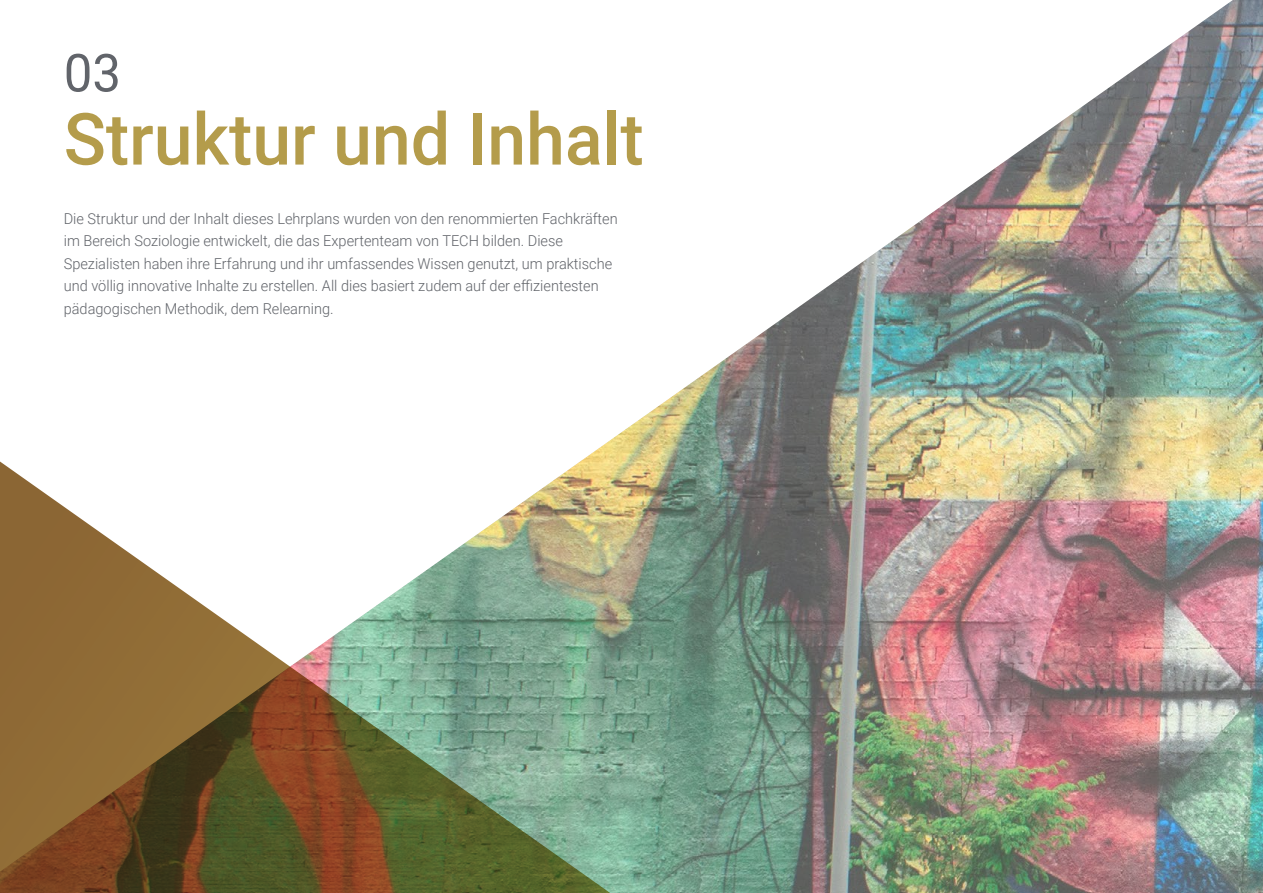
<style>
.page{position:relative;width:1263px;height:893px;background:#fff}
.page>*{position:absolute;margin:0;border:0;box-sizing:border-box;transform-origin:0 0}
.t1{font:500 72px "Roboto";color:#b49c4b}
.t2{font:52.5px "Roboto";color:#61646a}
.t3{font:300 15px/22.5px "Roboto";color:#61646a}
</style>
<div class="page">
<img style="left:602px;top:0;width:661px;height:893px">
<svg style="left:0;top:446px;width:640px;height:447px"></svg>
<h2 class="t2" style="left:64px;top:36px;width:59px">03</h2>
<h1 class="t1" style="left:64px;top:89px;width:581px">Struktur und Inhalt</h1>
<p class="t3" style="left:64px;top:207px;width:555px">Die Struktur und der Inhalt dieses Lehrplans wurden von den renommierten Fachkräften im Bereich Soziologie entwickelt, die das Expertenteam von TECH bilden. Diese Spezialisten haben ihre Erfahrung und ihr umfassendes Wissen genutzt, um praktische und völlig innovative Inhalte zu erstellen. All dies basiert zudem auf der effizientesten pädagogischen Methodik, dem Relearning.</p>
</div>
